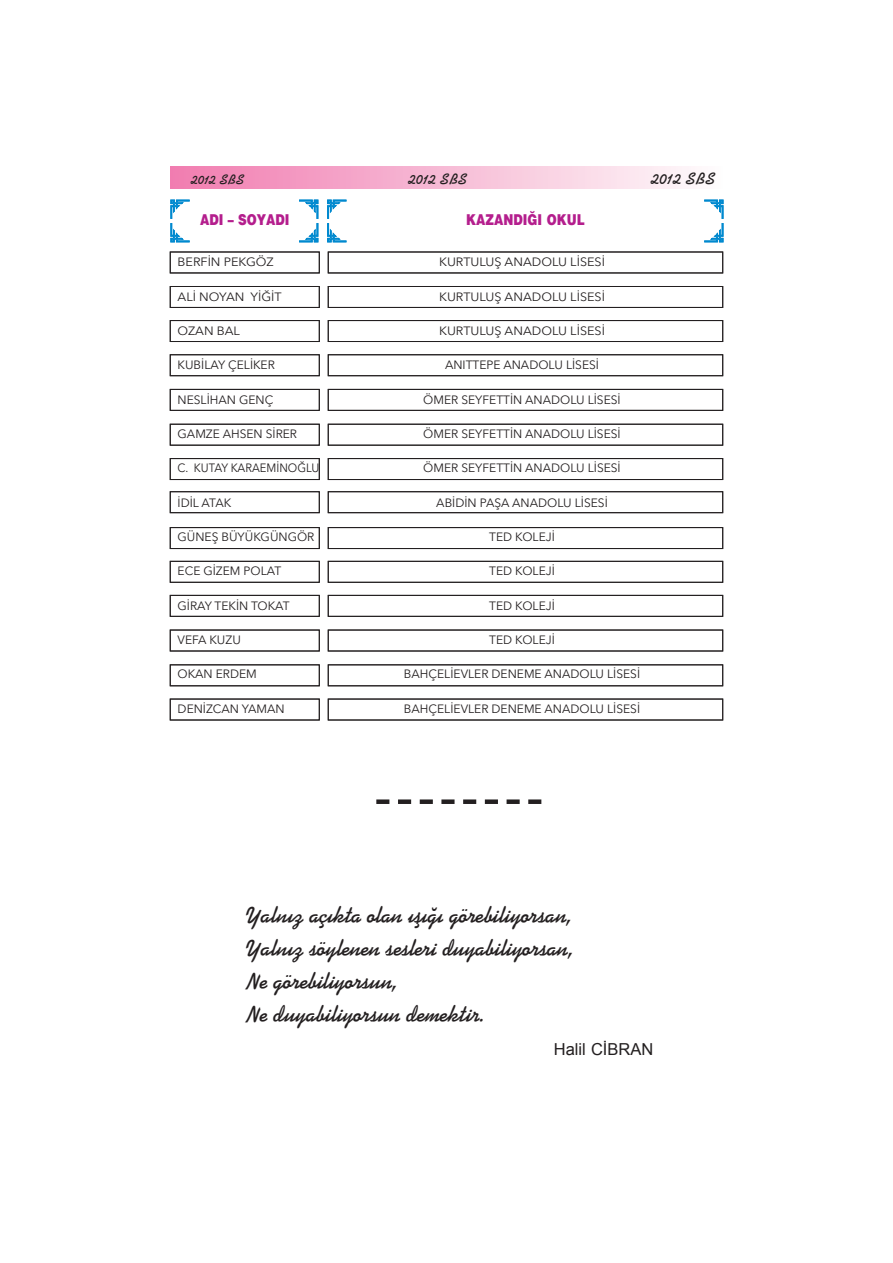
<style>
.page{position:relative;width:893px;height:1263px;background:#fff}
.page>*{position:absolute;margin:0;border:0;box-sizing:border-box;transform-origin:0 0}
.t1{font:700 25.5px/33px "Swing";color:#231f20}
.t2{font:700 18px "Swing";color:#231f20}
.t3{font:16.5px "Arial";color:#231f20}
.t4{font:700 16.5px "Swing";color:#231f20}
.t5{font:15px "Helvetica TM Black";color:#b41e8d;scale:.8 1}
.t6{font:700 15px "Swing";color:#231f20}
.t7{font:12px "Avenir Next LT Pro";color:#231f20}
.t8{font:12px "Avenir Next LT Pro";color:#231f20;scale:1.05 1}
.t9{font:12px "Avenir Next LT Pro";color:#231f20;scale:.93 1}
</style>
<div class="page">
<div style="left:170px;top:166px;width:553px;height:23px;background:linear-gradient(to right,#f07bb0,#fefcfc)"></div>
<svg style="left:704px;top:200px;width:19px;height:42px"></svg>
<svg style="left:327px;top:200px;width:19px;height:42px"></svg>
<svg style="left:299px;top:200px;width:19px;height:42px"></svg>
<svg style="left:170px;top:200px;width:20px;height:42px"></svg>
<div style="left:170px;top:252px;width:149px;height:21px;border:1px solid #231f20"></div>
<div style="left:328px;top:252px;width:395px;height:21px;border:1px solid #231f20"></div>
<div style="left:170px;top:286px;width:149px;height:22px;border:1px solid #231f20"></div>
<div style="left:328px;top:286px;width:395px;height:22px;border:1px solid #231f20"></div>
<div style="left:170px;top:320px;width:149px;height:22px;border:1px solid #231f20"></div>
<div style="left:328px;top:320px;width:395px;height:22px;border:1px solid #231f20"></div>
<div style="left:170px;top:355px;width:149px;height:21px;border:1px solid #231f20"></div>
<div style="left:328px;top:355px;width:395px;height:21px;border:1px solid #231f20"></div>
<div style="left:170px;top:389px;width:149px;height:21px;border:1px solid #231f20"></div>
<div style="left:328px;top:389px;width:395px;height:21px;border:1px solid #231f20"></div>
<div style="left:170px;top:424px;width:149px;height:21px;border:1px solid #231f20"></div>
<div style="left:328px;top:424px;width:395px;height:21px;border:1px solid #231f20"></div>
<div style="left:170px;top:458px;width:149px;height:22px;border:1px solid #231f20"></div>
<div style="left:328px;top:458px;width:395px;height:22px;border:1px solid #231f20"></div>
<div style="left:170px;top:492px;width:149px;height:21px;border:1px solid #231f20"></div>
<div style="left:328px;top:492px;width:395px;height:21px;border:1px solid #231f20"></div>
<div style="left:170px;top:527px;width:149px;height:22px;border:1px solid #231f20"></div>
<div style="left:328px;top:527px;width:395px;height:22px;border:1px solid #231f20"></div>
<div style="left:170px;top:561px;width:149px;height:21px;border:1px solid #231f20"></div>
<div style="left:328px;top:561px;width:395px;height:21px;border:1px solid #231f20"></div>
<div style="left:170px;top:595px;width:149px;height:21px;border:1px solid #231f20"></div>
<div style="left:328px;top:595px;width:395px;height:21px;border:1px solid #231f20"></div>
<div style="left:170px;top:630px;width:149px;height:21px;border:1px solid #231f20"></div>
<div style="left:328px;top:630px;width:395px;height:21px;border:1px solid #231f20"></div>
<div style="left:170px;top:665px;width:149px;height:21px;border:1px solid #231f20"></div>
<div style="left:328px;top:665px;width:395px;height:21px;border:1px solid #231f20"></div>
<div style="left:170px;top:699px;width:149px;height:21px;border:1px solid #231f20"></div>
<div style="left:328px;top:699px;width:395px;height:21px;border:1px solid #231f20"></div>
<svg style="left:376px;top:799px;width:165px;height:5px"></svg>
<p class="t6" style="left:191px;top:171px;width:55px">2012 SBS</p>
<h3 class="t4" style="left:408px;top:169px;width:60px">2012 SBS</h3>
<h2 class="t2" style="left:651px;top:168px;width:66px">2012 SBS</h2>
<p class="t5" style="left:200px;top:210px;width:113px">ADI – SOYADI</p>
<p class="t5" style="left:466px;top:210px;width:149px">KAZANDIĞI OKUL</p>
<p class="t8" style="left:178px;top:255px;width:93px">BERFİN PEKGÖZ</p>
<p class="t8" style="left:439px;top:255px;width:159px">KURTULUŞ ANADOLU LİSESİ</p>
<p class="t8" style="left:178px;top:289px;width:101px">ALİ NOYAN YİĞİT</p>
<p class="t8" style="left:439px;top:289px;width:159px">KURTULUŞ ANADOLU LİSESİ</p>
<p class="t8" style="left:178px;top:324px;width:61px">OZAN BAL</p>
<p class="t8" style="left:439px;top:324px;width:159px">KURTULUŞ ANADOLU LİSESİ</p>
<p class="t7" style="left:178px;top:358px;width:99px">KUBİLAY ÇELİKER</p>
<p class="t7" style="left:445px;top:358px;width:155px">ANITTEPE ANADOLU LİSESİ</p>
<p class="t7" style="left:178px;top:392px;width:97px">NESLİHAN GENÇ</p>
<p class="t7" style="left:423px;top:392px;width:199px">ÖMER SEYFETTİN ANADOLU LİSESİ</p>
<p class="t7" style="left:178px;top:427px;width:121px">GAMZE AHSEN SİRER</p>
<p class="t7" style="left:423px;top:427px;width:199px">ÖMER SEYFETTİN ANADOLU LİSESİ</p>
<p class="t9" style="left:178px;top:461px;width:154px">C. KUTAY KARAEMİNOĞLU</p>
<p class="t7" style="left:423px;top:461px;width:199px">ÖMER SEYFETTİN ANADOLU LİSESİ</p>
<p class="t7" style="left:178px;top:495px;width:55px">İDİL ATAK</p>
<p class="t7" style="left:436px;top:495px;width:173px">ABİDİN PAŞA ANADOLU LİSESİ</p>
<p class="t7" style="left:178px;top:530px;width:138px">GÜNEŞ BÜYÜKGÜNGÖR</p>
<p class="t7" style="left:489px;top:530px;width:67px">TED KOLEJİ</p>
<p class="t7" style="left:178px;top:564px;width:105px">ECE GİZEM POLAT</p>
<p class="t7" style="left:489px;top:564px;width:67px">TED KOLEJİ</p>
<p class="t7" style="left:178px;top:598px;width:114px">GİRAY TEKİN TOKAT</p>
<p class="t7" style="left:489px;top:598px;width:67px">TED KOLEJİ</p>
<p class="t7" style="left:178px;top:633px;width:65px">VEFA KUZU</p>
<p class="t7" style="left:489px;top:633px;width:67px">TED KOLEJİ</p>
<p class="t7" style="left:178px;top:667px;width:81px">OKAN ERDEM</p>
<p class="t7" style="left:404px;top:667px;width:238px">BAHÇELİEVLER DENEME ANADOLU LİSESİ</p>
<p class="t7" style="left:178px;top:701px;width:109px">DENİZCAN YAMAN</p>
<p class="t7" style="left:404px;top:701px;width:238px">BAHÇELİEVLER DENEME ANADOLU LİSESİ</p>
<h1 class="t1" style="left:245px;top:899px;width:330px">Yalnız açıkta olan ışığı görebiliyorsan, Yalnız söylenen sesleri duyabiliyorsan, Ne görebiliyorsun,<br>Ne duyabiliyorsun demektir.</h1>
<h3 class="t3" style="left:554px;top:1040px;width:101px">Halil CİBRAN</h3>
</div>
